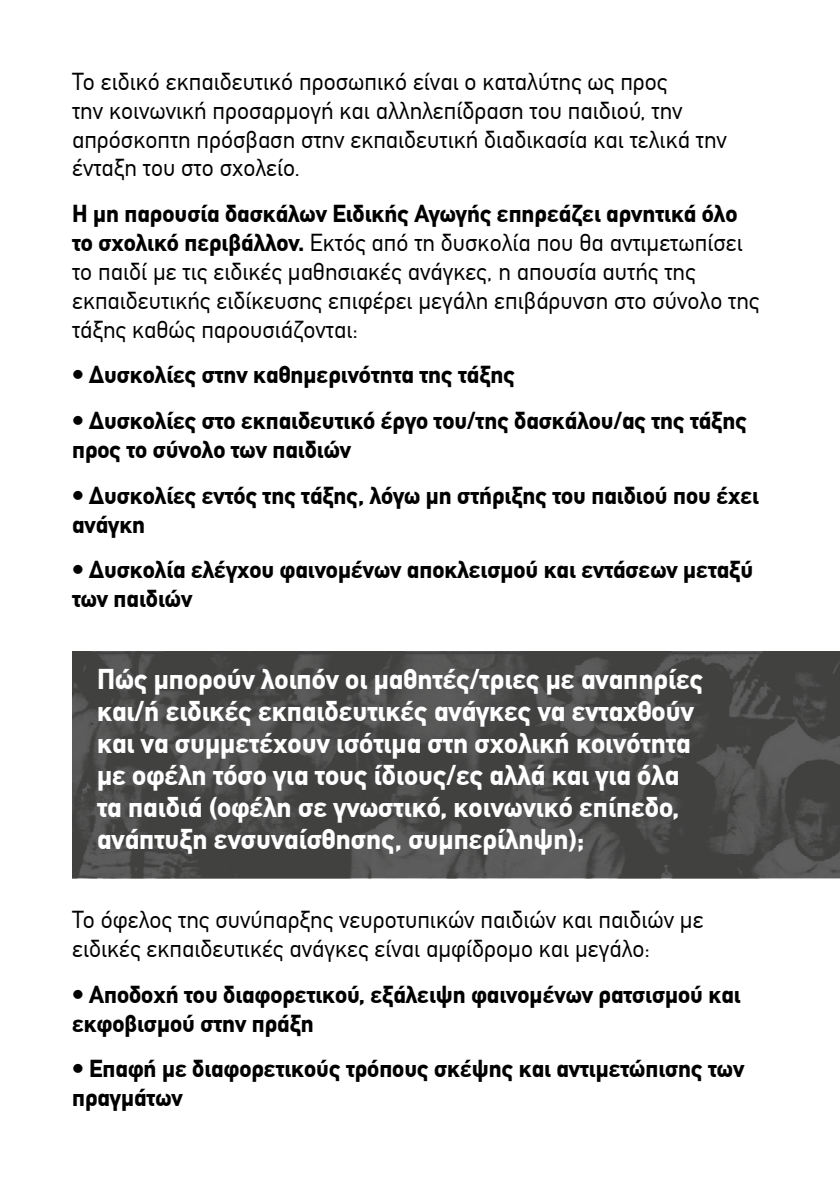
<style>
.page{position:relative;width:840px;height:1191px;background:#fff}
.page>*{position:absolute;margin:0;border:0;box-sizing:border-box;transform-origin:0 0}
.t1{font:700 28px/32px "CF Din";color:#fff}
.t2{font:24px/28.8px "CF Din";color:#000}
.t3{font:700 24px/28.8px "CF Din";color:#000}
.s1{font-weight:700}
</style>
<div class="page">
<svg style="left:72px;top:651px;width:767px;height:227px;background:#4a4a49"></svg>
<p class="t2" style="left:72px;top:67px;width:656px">Το ειδικό εκπαιδευτικό προσωπικό είναι ο καταλύτης ως προς<br>την κοινωνική προσαρμογή και αλληλεπίδραση του παιδιού, την απρόσκοπτη πρόσβαση στην εκπαιδευτική διαδικασία και τελικά την ένταξη του στο σχολείο.</p>
<p class="t2" style="left:72px;top:200px;width:688px"><span class="s1">Η μη παρουσία δασκάλων Ειδικής Αγωγής επηρεάζει αρνητικά όλο το σχολικό περιβάλλον.</span> Εκτός από τη δυσκολία που θα αντιμετωπίσει το παιδί με τις ειδικές μαθησιακές ανάγκες, η απουσία αυτής της εκπαιδευτικής ειδίκευσης επιφέρει μεγάλη επιβάρυνση στο σύνολο της τάξης καθώς παρουσιάζονται:</p>
<p class="t3" style="left:72px;top:361px;width:444px">– Δυσκολίες στην καθημερινότητα της τάξης</p>
<p class="t3" style="left:72px;top:407px;width:676px">– Δυσκολίες στο εκπαιδευτικό έργο του/της δασκάλου/ας της τάξης προς το σύνολο των παιδιών</p>
<p class="t3" style="left:72px;top:481px;width:688px">– Δυσκολίες εντός της τάξης, λόγω μη στήριξης του παιδιού που έχει ανάγκη</p>
<p class="t3" style="left:72px;top:556px;width:682px">– Δυσκολία ελέγχου φαινομένων αποκλεισμού και εντάσεων μεταξύ των παιδιών</p>
<p class="t1" style="left:97px;top:663px;width:607px">Πώς μπορούν λοιπόν οι μαθητές/τριες με αναπηρίες και/ή ειδικές εκπαιδευτικές ανάγκες να ενταχθούν και να συμμετέχουν ισότιμα στη σχολική κοινότητα με οφέλη τόσο για τους ίδιους/ες αλλά και για όλα τα παιδιά (οφέλη σε γνωστικό, κοινωνικό επίπεδο, ανάπτυξη ενσυναίσθησης, συμπερίληψη);</p>
<p class="t2" style="left:72px;top:905px;width:632px">Το όφελος της συνύπαρξης νευροτυπικών παιδιών και παιδιών με ειδικές εκπαιδευτικές ανάγκες είναι αμφίδρομο και μεγάλο:</p>
<p class="t3" style="left:72px;top:980px;width:669px">– Αποδοχή του διαφορετικού, εξάλειψη φαινομένων ρατσισμού και εκφοβισμού στην πράξη</p>
<p class="t3" style="left:72px;top:1055px;width:673px">– Επαφή με διαφορετικούς τρόπους σκέψης και αντιμετώπισης των πραγμάτων</p>
</div>
